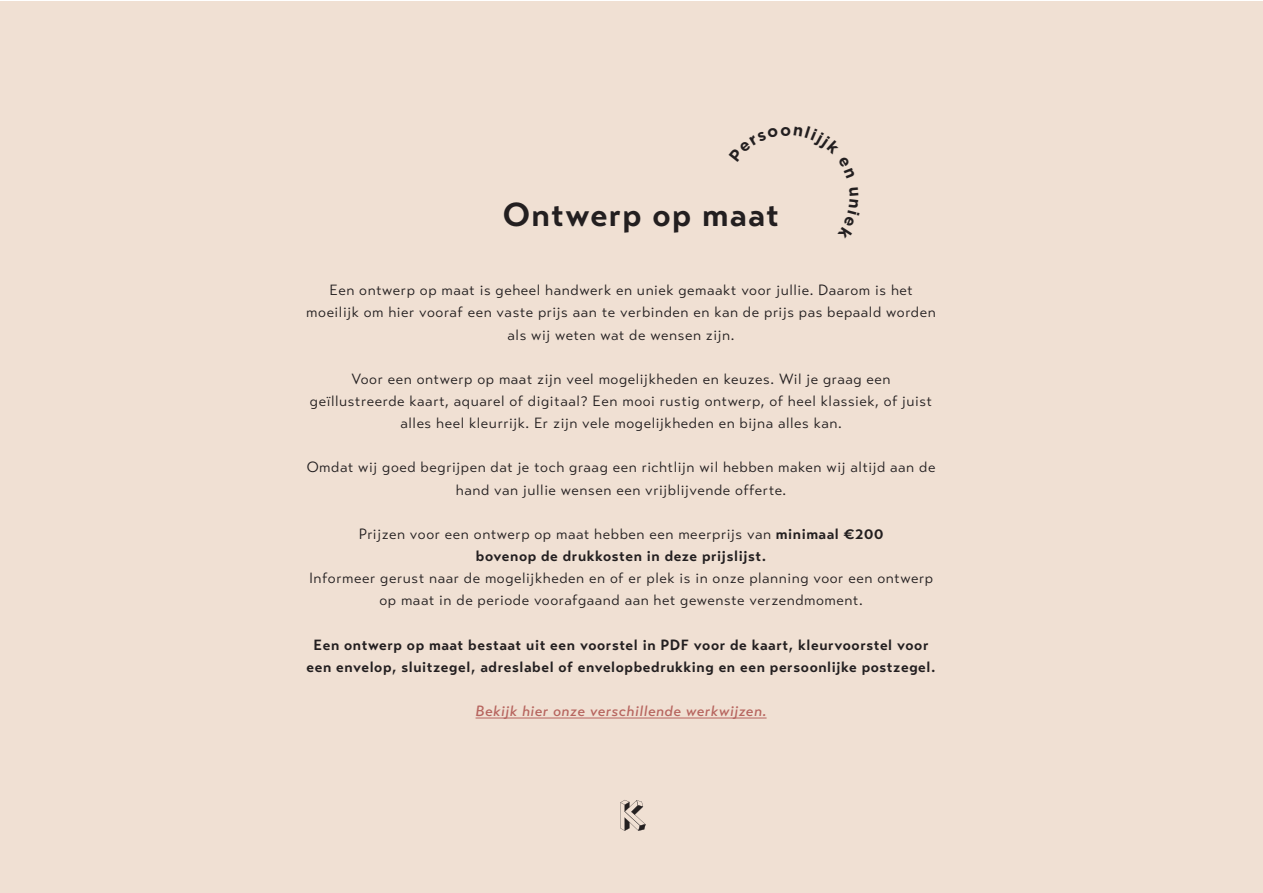
<style>
.page{position:relative;width:1263px;height:893px;background:#fff}
.page>*{position:absolute;margin:0;border:0;box-sizing:border-box;transform-origin:0 0}
.t1{font:700 33px "Transat Text";letter-spacing:.04em;color:#231f20}
.t2{font:14.7px/22.2px "Transat Text Standard";letter-spacing:.04em;color:#231f20;text-align:center}
.t3{font:700 14.7px/22.2px "Transat Text";letter-spacing:.04em;color:#231f20;text-align:center}
.t4{font:italic 500 14.7px "Transat Text";letter-spacing:.04em;color:#b7655f}
.s1{font-family:"Transat Text";font-weight:700}
</style>
<div class="page">
<div style="left:0;top:1px;width:1263px;height:891px;background:#f0e0d3"></div>
<hr style="left:475px;top:718px;width:292px;height:1px;background:#b7655f">
<svg style="left:620px;top:800px;width:26px;height:31px"></svg>
<h1 class="t1" style="left:503px;top:194px;width:278px">Ontwerp op maat</h1>
<p class="t2" style="left:306px;top:279px;width:631px">Een ontwerp op maat is geheel handwerk en uniek gemaakt voor jullie. Daarom is het moeilijk om hier vooraf een vaste prijs aan te verbinden en kan de prijs pas bepaald worden als wij weten wat de wensen zijn.</p>
<p class="t2" style="left:310px;top:368px;width:624px">Voor een ontwerp op maat zijn veel mogelijkheden en keuzes. Wil je graag een geïllustreerde kaart, aquarel of digitaal? Een mooi rustig ontwerp, of heel klassiek, of juist alles heel kleurrijk. Er zijn vele mogelijkheden en bijna alles kan.</p>
<p class="t2" style="left:307px;top:456px;width:630px">Omdat wij goed begrijpen dat je toch graag een richtlijn wil hebben maken wij altijd aan de hand van jullie wensen een vrijblijvende offerte.</p>
<p class="t2" style="left:359px;top:523px;width:526px">Prijzen voor een ontwerp op maat hebben een meerprijs van <span class="s1">minimaal €200</span></p>
<p class="t3" style="left:476px;top:545px;width:292px">bovenop de drukkosten in deze prijslijst.</p>
<p class="t2" style="left:309px;top:567px;width:626px">Informeer gerust naar de mogelijkheden en of er plek is in onze planning voor een ontwerp op maat in de periode voorafgaand aan het gewenste verzendmoment.</p>
<p class="t3" style="left:306px;top:633px;width:631px">Een ontwerp op maat bestaat uit een voorstel in PDF voor de kaart, kleurvoorstel voor een envelop, sluitzegel, adreslabel of envelopbedrukking en een persoonlijke postzegel.</p>
<p class="t4" style="left:475px;top:702px;width:293px">Bekijk hier onze verschillende werkwijzen.</p>
</div>
